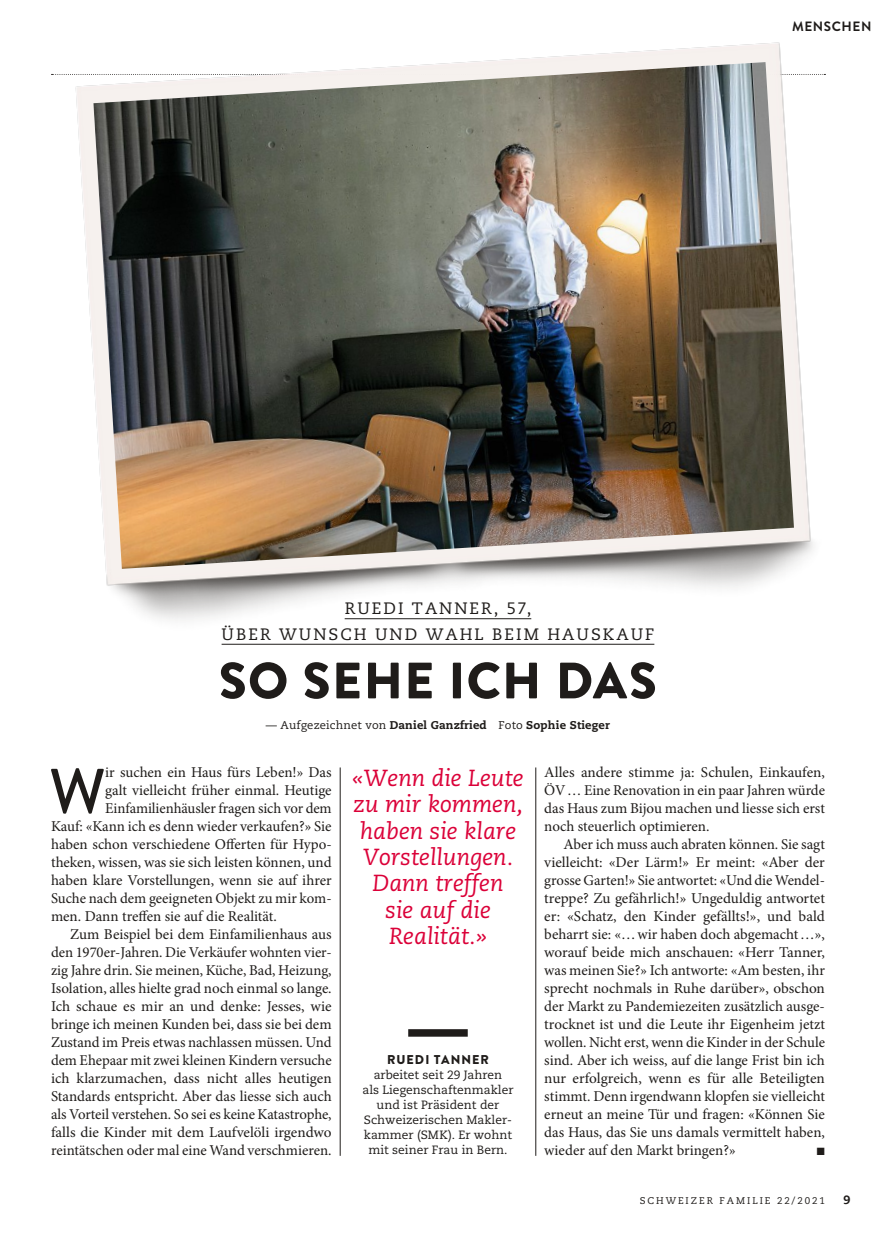
<style>
.page{position:relative;width:893px;height:1234px;background:#fff}
.page>*{position:absolute;margin:0;border:0;box-sizing:border-box;transform-origin:0 0}
.t1{font:63.15px "Brandon Text Medium OV BCKVNA";color:#1f1c1a}
.t2{font:51px "Brandon Grotesque Black OV BCKVNG";letter-spacing:.025em;color:#1f1c1a}
.t3{font:23.25px/26.2px "Caecilia Italic OV BCKVNC";color:#db0038;text-align:center}
.t4{font:16.5px/25.5px "Caecilia Roman OV BCKVNE";letter-spacing:.125em;color:#1f1c1a;text-align:center}
.t5{font:15px/18px "Minion Pro";color:#1f1c1a;text-align:justify}
.t6{font:13.5px "Brandon Grotesque Bold OV BCKVNI";letter-spacing:.04em;color:#1f1c1a}
.t7{font:12.75px "Brandon Text Black OV BCKVND";letter-spacing:.08em;color:#1f1c1a}
.t8{font:12px/15px "Caecilia Roman OV BCKVNE";color:#1f1c1a;text-align:center}
.t9{font:12px "Caecilia Heavy OV BCKVNH";color:#1f1c1a}
.t10{font:11.25px "Caecilia Heavy OV BCKVNH";letter-spacing:.015em;color:#1f1c1a}
.t11{font:10.5px "Zapf Dingbats Std OV BCKVNF";color:#1f1c1a}
.t12{font:9.75px "Caecilia Roman OV BCKVNE";letter-spacing:.2em;color:#1f1c1a}
.s1{font-family:"Caecilia Roman OV BCKVNE"}
</style>
<div class="page">
<hr style="left:535px;top:767px;width:1px;height:388px;background:#1f1c1a">
<hr style="left:340px;top:767px;width:1px;height:388px;background:#1f1c1a">
<svg style="left:408px;top:1029px;width:60px;height:7px"></svg>
<img style="left:55px;top:42px;width:771px;height:603px">
<img style="left:93px;top:62px;width:701px;height:506px">
<hr style="left:345px;top:618px;width:186px;height:1px;background:#1f1c1a">
<hr style="left:222px;top:643px;width:432px;height:1px;background:#1f1c1a">
<p class="t6" style="left:792px;top:18px;width:81px">MENSCHEN</p>
<p class="t4" style="left:222px;top:595px;width:434px">RUEDI TANNER, 57,<br>ÜBER WUNSCH UND WAHL BEIM HAUSKAUF</p>
<h2 class="t2" style="left:219px;top:650px;width:440px">SO SEHE ICH DAS</h2>
<p class="t10" style="left:266px;top:718px;width:346px"><span class="s1">— Aufgezeichnet von</span> Daniel Ganzfried <span class="s1">Foto</span> Sophie Stieger</p>
<h1 class="t1" style="left:49px;top:754px;width:57px">W</h1>
<p class="t5" style="left:105px;top:765px;width:228px">ir suchen ein Haus fürs Leben!» Das</p>
<p class="t5" style="left:105px;top:783px;width:228px">galt vielleicht früher einmal. Heutige</p>
<p class="t5" style="left:105px;top:801px;width:228px">Einfamilienhäusler fragen sich vor dem</p>
<p class="t5" style="left:51px;top:819px;width:282px">Kauf: «Kann ich es denn wieder verkaufen?» Sie</p>
<p class="t5" style="left:51px;top:837px;width:282px">haben schon verschiedene Offerten für Hypo-</p>
<p class="t5" style="left:51px;top:855px;width:282px">theken, wissen, was sie sich leisten können, und</p>
<p class="t5" style="left:51px;top:873px;width:282px">haben klare Vorstellungen, wenn sie auf ihrer</p>
<p class="t5" style="left:51px;top:891px;width:282px">Suche nach dem geeigneten Objekt zu mir kom-</p>
<p class="t5" style="left:51px;top:909px;width:227px">men. Dann treffen sie auf die Realität.</p>
<p class="t5" style="left:70px;top:927px;width:263px">Zum Beispiel bei dem Einfamilienhaus aus</p>
<p class="t5" style="left:51px;top:945px;width:282px">den 1970er-Jahren. Die Verkäufer wohnten vier-</p>
<p class="t5" style="left:51px;top:963px;width:282px">zig Jahre drin. Sie meinen, Küche, Bad, Heizung,</p>
<p class="t5" style="left:51px;top:981px;width:282px">Isolation, alles hielte grad noch einmal so lange.</p>
<p class="t5" style="left:51px;top:999px;width:282px">Ich schaue es mir an und denke: Jesses, wie</p>
<p class="t5" style="left:51px;top:1017px;width:282px">bringe ich meinen Kunden bei, dass sie bei dem</p>
<p class="t5" style="left:51px;top:1035px;width:282px">Zustand im Preis etwas nachlassen müssen. Und</p>
<p class="t5" style="left:51px;top:1053px;width:282px">dem Ehepaar mit zwei kleinen Kindern versuche</p>
<p class="t5" style="left:51px;top:1071px;width:282px">ich klarzumachen, dass nicht alles heutigen</p>
<p class="t5" style="left:51px;top:1089px;width:282px">Standards entspricht. Aber das liesse sich auch</p>
<p class="t5" style="left:51px;top:1107px;width:282px">als Vorteil verstehen. So sei es keine Katastrophe,</p>
<p class="t5" style="left:51px;top:1125px;width:282px">falls die Kinder mit dem Laufvelöli irgendwo</p>
<p class="t5" style="left:51px;top:1143px;width:282px">reintätschen oder mal eine Wand verschmieren.</p>
<h3 class="t3" style="left:352px;top:764px;width:173px">«Wenn die Leute zu mir kommen, haben sie klare<br>Vorstellungen.<br>Dann treffen<br>sie auf die<br>Realität.»</h3>
<p class="t7" style="left:387px;top:1052px;width:103px">RUEDI TANNER</p>
<p class="t8" style="left:362px;top:1067px;width:152px">arbeitet seit 29 Jahren<br>als Liegenschaftenmakler und ist Präsident der<br>Schweizerischen Makler&shy;kammer (SMK). Er wohnt mit seiner Frau in Bern.</p>
<p class="t5" style="left:544px;top:765px;width:282px">Alles andere stimme ja: Schulen, Einkaufen, ÖV… Eine Renovation in ein paar Jahren würde das Haus zum Bijou machen und liesse sich erst noch steuerlich optimieren.</p>
<p class="t5" style="left:544px;top:837px;width:282px;text-indent:19px">Aber ich muss auch abraten können. Sie sagt vielleicht: «Der Lärm!» Er meint: «Aber der grosse Garten!» Sie antwortet: «Und die Wendel&shy;treppe? Zu gefährlich!» Ungeduldig antwortet er: «Schatz, den Kinder gefällts!», und bald beharrt sie: «…wir haben doch abgemacht…», worauf beide mich anschauen: «Herr Tanner, was meinen Sie?» Ich antworte: «Am besten, ihr sprecht nochmals in Ruhe darüber», obschon der Markt zu Pandemiezeiten zusätzlich ausge&shy;trocknet ist und die Leute ihr Eigenheim jetzt wollen. Nicht erst, wenn die Kinder in der Schule sind. Aber ich weiss, auf die lange Frist bin ich nur erfolgreich, wenn es für alle Beteiligten stimmt. Denn irgendwann klopfen sie vielleicht erneut an meine Tür und fragen: «Können Sie das Haus, das Sie uns damals vermittelt haben, wieder auf den Markt bringen?»</p>
<p class="t11" style="left:817px;top:1145px;width:9px">■</p>
<p class="t12" style="left:640px;top:1194px;width:187px">SCHWEIZER FAMILIE 22/2021</p>
<p class="t9" style="left:843px;top:1192px;width:9px">9</p>
</div>
